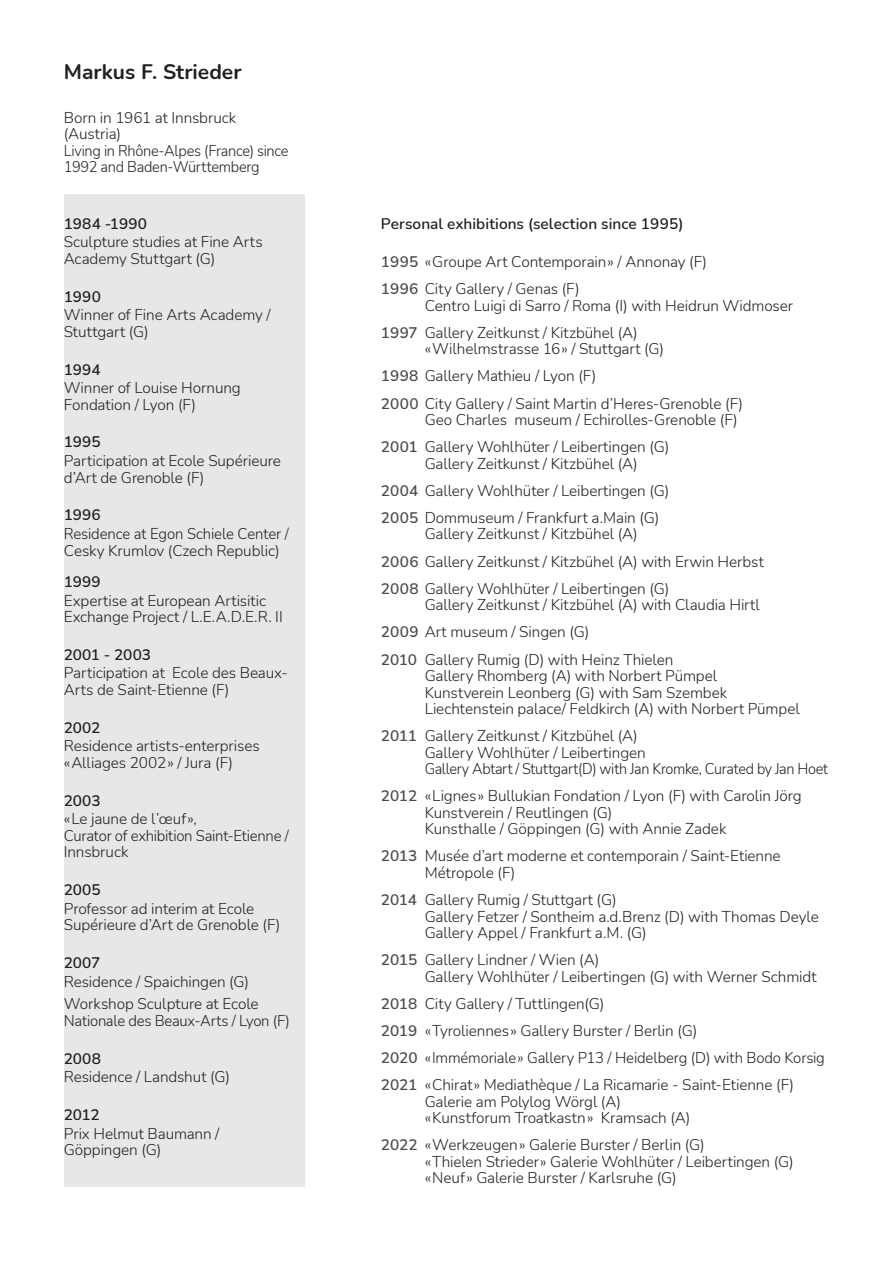
<style>
.page{position:relative;width:893px;height:1263px;background:#fff}
.page>*{position:absolute;margin:0;border:0;box-sizing:border-box;transform-origin:0 0}
.t1{font:700 21px "Nunito";color:#231f20}
.t2{font:300 15.3px/16.5px "Nunito";letter-spacing:-.005em;color:#231f20}
.t3{font:600 15.3px "Nunito";letter-spacing:.005em;color:#231f20}
.s1{font-weight:600;color:#4b4c4d}
</style>
<div class="page">
<div style="left:64px;top:194px;width:241px;height:992px;background:#e6e7e9"></div>
<h1 class="t1" style="left:64px;top:56px;width:179px">Markus F. Strieder</h1>
<p class="t2" style="left:64px;top:109px;width:226px">Born in 1961 at Innsbruck (Austria)<br>Living in Rhône-Alpes (France) since<br>1992 and Baden-Württemberg</p>
<p class="t3" style="left:64px;top:213px;width:85px">1984 -1990</p>
<p class="t2" style="left:64px;top:233px;width:200px">Sculpture studies at Fine Arts<br>Academy Stuttgart (G)</p>
<p class="t3" style="left:64px;top:286px;width:39px">1990</p>
<p class="t2" style="left:64px;top:306px;width:208px">Winner of Fine Arts Academy /<br>Stuttgart (G)</p>
<p class="t3" style="left:64px;top:358px;width:38px">1994</p>
<p class="t2" style="left:64px;top:379px;width:178px">Winner of Louise Hornung<br>Fondation / Lyon (F)</p>
<p class="t3" style="left:64px;top:431px;width:38px">1995</p>
<p class="t2" style="left:64px;top:452px;width:219px">Participation at Ecole Supérieure d’Art de Grenoble (F)</p>
<p class="t3" style="left:64px;top:504px;width:39px">1996</p>
<p class="t2" style="left:64px;top:525px;width:227px">Residence at Egon Schiele Center /<br>Cesky Krumlov (Czech Republic)</p>
<p class="t3" style="left:64px;top:571px;width:39px">1999</p>
<p class="t2" style="left:64px;top:591px;width:221px">Expertise at European Artisitic<br>Exchange Project / L.E.A.D.E.R. II</p>
<p class="t3" style="left:64px;top:644px;width:89px">2001 - 2003</p>
<p class="t2" style="left:64px;top:664px;width:226px">Participation at Ecole des Beaux-<br>Arts de Saint-Etienne (F)</p>
<p class="t3" style="left:64px;top:717px;width:38px">2002</p>
<p class="t2" style="left:64px;top:737px;width:197px">Residence artists-enterprises « Alliages 2002 » / Jura (F)</p>
<p class="t3" style="left:64px;top:789px;width:38px">2003</p>
<p class="t2" style="left:64px;top:810px;width:226px">« Le jaune de l’œuf »,<br>Curator of exhibition Saint-Etienne /<br>Innsbruck</p>
<p class="t3" style="left:64px;top:879px;width:39px">2005</p>
<p class="t2" style="left:64px;top:899px;width:218px">Professor ad interim at Ecole<br>Supérieure d’Art de Grenoble (F)</p>
<p class="t3" style="left:64px;top:952px;width:38px">2007</p>
<p class="t2" style="left:64px;top:969px;width:196px;line-height:23px">Residence / Spaichingen (G)<br>Workshop Sculpture at Ecole</p>
<p class="t2" style="left:64px;top:1012px;width:228px">Nationale des Beaux-Arts / Lyon (F)</p>
<p class="t3" style="left:64px;top:1047px;width:39px">2008</p>
<p class="t2" style="left:64px;top:1068px;width:168px">Residence / Landshut (G)</p>
<p class="t3" style="left:64px;top:1104px;width:37px">2012</p>
<p class="t2" style="left:64px;top:1124px;width:157px">Prix Helmut Baumann /<br>Göppingen (G)</p>
<p class="t3" style="left:381px;top:213px;width:304px">Personal exhibitions (selection since 1995)</p>
<p class="t2" style="left:381px;top:248px;width:328px;line-height:27.2px"><span class="s1">1995</span> « Groupe Art Contemporain » / Annonay (F)<br><span class="s1">1996</span> City Gallery / Genas (F)</p>
<p class="t2" style="left:381px;top:291px;width:414px;line-height:27.2px;text-indent:44px">Centro Luigi di Sarro / Roma (I) with Heidrun Widmoser<br><span class="s1">1997</span> Gallery Zeitkunst / Kitzbühel (A)</p>
<p class="t2" style="left:381px;top:335px;width:364px;line-height:27.2px;text-indent:44px">« Wilhelmstrasse 16 » / Stuttgart (G)<br><span class="s1">1998</span> Gallery Mathieu / Lyon (F)<br><span class="s1">2000</span> City Gallery / Saint Martin d’Heres-Grenoble (F)</p>
<p class="t2" style="left:381px;top:406px;width:358px;line-height:27.2px;text-indent:44px">Geo Charles museum / Echirolles-Grenoble (F)<br><span class="s1">2001</span> Gallery Wohlhüter / Leibertingen (G)</p>
<p class="t2" style="left:381px;top:449px;width:290px;line-height:27.2px;text-indent:44px">Gallery Zeitkunst / Kitzbühel (A)<br><span class="s1">2004</span> Gallery Wohlhüter / Leibertingen (G)<br><span class="s1">2005</span> Dommuseum / Frankfurt a.Main (G)</p>
<p class="t2" style="left:381px;top:520px;width:384px;line-height:27.2px;text-indent:44px">Gallery Zeitkunst / Kitzbühel (A)<br><span class="s1">2006</span> Gallery Zeitkunst / Kitzbühel (A) with Erwin Herbst<br><span class="s1">2008</span> Gallery Wohlhüter / Leibertingen (G)</p>
<p class="t2" style="left:381px;top:591px;width:380px;line-height:27.2px;text-indent:44px">Gallery Zeitkunst / Kitzbühel (A) with Claudia Hirtl<br><span class="s1">2009</span> Art museum / Singen (G)<br><span class="s1">2010</span> Gallery Rumig (D) with Heinz Thielen</p>
<p class="t2" style="left:425px;top:667px;width:377px">Gallery Rhomberg (A) with Norbert Pümpel<br>Kunstverein Leonberg (G) with Sam Szembek<br>Liechtenstein palace/ Feldkirch (A) with Norbert Pümpel</p>
<p class="t2" style="left:425px;top:727px;width:405px;text-indent:-44px"><span class="s1">2011</span> Gallery Zeitkunst / Kitzbühel (A)<br>Gallery Wohlhüter / Leibertingen<br>Gallery Abtart / Stuttgart(D) with Jan Kromke, Curated by Jan Hoet</p>
<p class="t2" style="left:425px;top:787px;width:379px;text-indent:-44px"><span class="s1">2012</span> « Lignes » Bullukian Fondation / Lyon (F) with Carolin Jörg<br>Kunstverein / Reutlingen (G)<br>Kunsthalle / Göppingen (G) with Annie Zadek</p>
<p class="t2" style="left:425px;top:847px;width:358px;text-indent:-44px"><span class="s1">2013</span> Musée d’art moderne et contemporain / Saint-Etienne<br>Métropole (F)</p>
<p class="t2" style="left:425px;top:891px;width:396px;text-indent:-44px"><span class="s1">2014</span> Gallery Rumig / Stuttgart (G)<br>Gallery Fetzer / Sontheim a.d.Brenz (D) with Thomas Deyle<br>Gallery Appel / Frankfurt a.M. (G)</p>
<p class="t2" style="left:425px;top:951px;width:393px;text-indent:-44px"><span class="s1">2015</span> Gallery Lindner / Wien (A)<br>Gallery Wohlhüter / Leibertingen (G) with Werner Schmidt</p>
<p class="t2" style="left:381px;top:989px;width:445px;line-height:27.2px"><span class="s1">2018</span> City Gallery / Tuttlingen(G)<br><span class="s1">2019</span> « Tyroliennes » Gallery Burster / Berlin (G)<br><span class="s1">2020</span> « Immémoriale » Gallery P13 / Heidelberg (D) with Bodo Korsig <span class="s1">2021</span> « Chirat » Mediathèque / La Ricamarie - Saint-Etienne (F)</p>
<p class="t2" style="left:425px;top:1092px;width:267px">Galerie am Polylog Wörgl (A)<br>« Kunstforum Troatkastn » Kramsach (A)</p>
<p class="t2" style="left:425px;top:1136px;width:371px;text-indent:-44px"><span class="s1">2022</span> « Werkzeugen » Galerie Burster / Berlin (G)<br>« Thielen Strieder » Galerie Wohlhüter / Leibertingen (G) « Neuf » Galerie Burster / Karlsruhe (G)</p>
</div>
